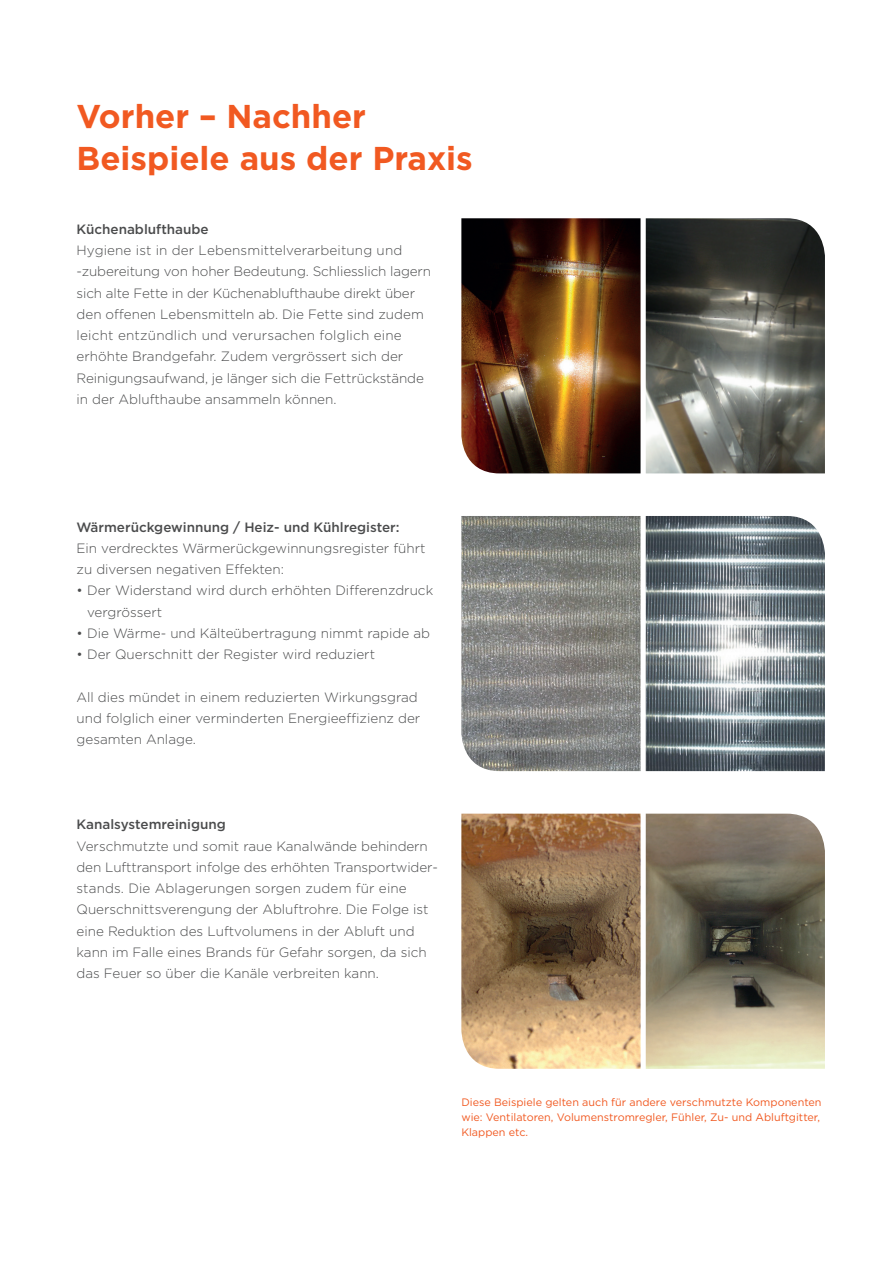
<style>
.page{position:relative;width:893px;height:1263px;background:#fff}
.page>*{position:absolute;margin:0;border:0;box-sizing:border-box;transform-origin:0 0}
.t1{font:700 33px/42.5px "Gotham";color:#f15921}
.t2{font:300 13.5px/21.3px "Gotham";color:#4b4c4d}
.t3{font:500 13.5px "Gotham";color:#4b4c4d}
.t4{font:10.8px/15px "Gotham";color:#f15921}
</style>
<div class="page">
<img style="left:646px;top:516px;width:179px;height:255px">
<img style="left:461px;top:516px;width:180px;height:255px">
<img style="left:461px;top:218px;width:180px;height:255px">
<img style="left:646px;top:218px;width:179px;height:255px">
<img style="left:461px;top:814px;width:180px;height:255px">
<img style="left:646px;top:814px;width:179px;height:255px">
<h1 class="t1" style="left:77px;top:94px;width:398px">Vorher – Nachher<br>Beispiele aus der Praxis</h1>
<p class="t3" style="left:77px;top:220px;width:134px">Küchenablufthaube</p>
<p class="t2" style="left:77px;top:239px;width:356px">Hygiene ist in der Lebensmittelverarbeitung und -zubereitung von hoher Bedeutung. Schliesslich lagern sich alte Fette in der Küchenablufthaube direkt über den offenen Lebensmitteln ab. Die Fette sind zudem leicht entzündlich und verursachen folglich eine erhöhte Brandgefahr. Zudem vergrössert sich der Reinigungsaufwand, je länger sich die Fettrückstände in der Ablufthaube ansammeln können.</p>
<p class="t3" style="left:77px;top:518px;width:325px">Wärmerückgewinnung / Heiz- und Kühlregister:</p>
<p class="t2" style="left:77px;top:537px;width:351px">Ein verdrecktes Wärmerückgewinnungsregister führt zu diversen negativen Effekten:</p>
<p class="t2" style="left:87px;top:580px;width:348px;text-indent:-11px">• Der Widerstand wird durch erhöhten Differenzdruck vergrössert</p>
<p class="t2" style="left:77px;top:622px;width:355px">• Die Wärme- und Kälteübertragung nimmt rapide ab</p>
<p class="t2" style="left:77px;top:643px;width:300px">• Der Querschnitt der Register wird reduziert</p>
<p class="t2" style="left:77px;top:686px;width:345px">All dies mündet in einem reduzierten Wirkungsgrad und folglich einer verminderten Energieeffizienz der gesamten Anlage.</p>
<p class="t3" style="left:77px;top:816px;width:151px">Kanalsystemreinigung</p>
<p class="t2" style="left:77px;top:835px;width:361px">Verschmutzte und somit raue Kanalwände behindern den Lufttransport infolge des erhöhten Transportwider&shy;stands. Die Ablagerungen sorgen zudem für eine Querschnittsverengung der Abluftrohre. Die Folge ist eine Reduktion des Luftvolumens in der Abluft und kann im Falle eines Brands für Gefahr sorgen, da sich das Feuer so über die Kanäle verbreiten kann.</p>
<p class="t4" style="left:461px;top:1094px;width:362px">Diese Beispiele gelten auch für andere verschmutzte Komponenten wie: Ventilatoren, Volumenstromregler, Fühler, Zu- und Abluftgitter,<br>Klappen etc.</p>
</div>
